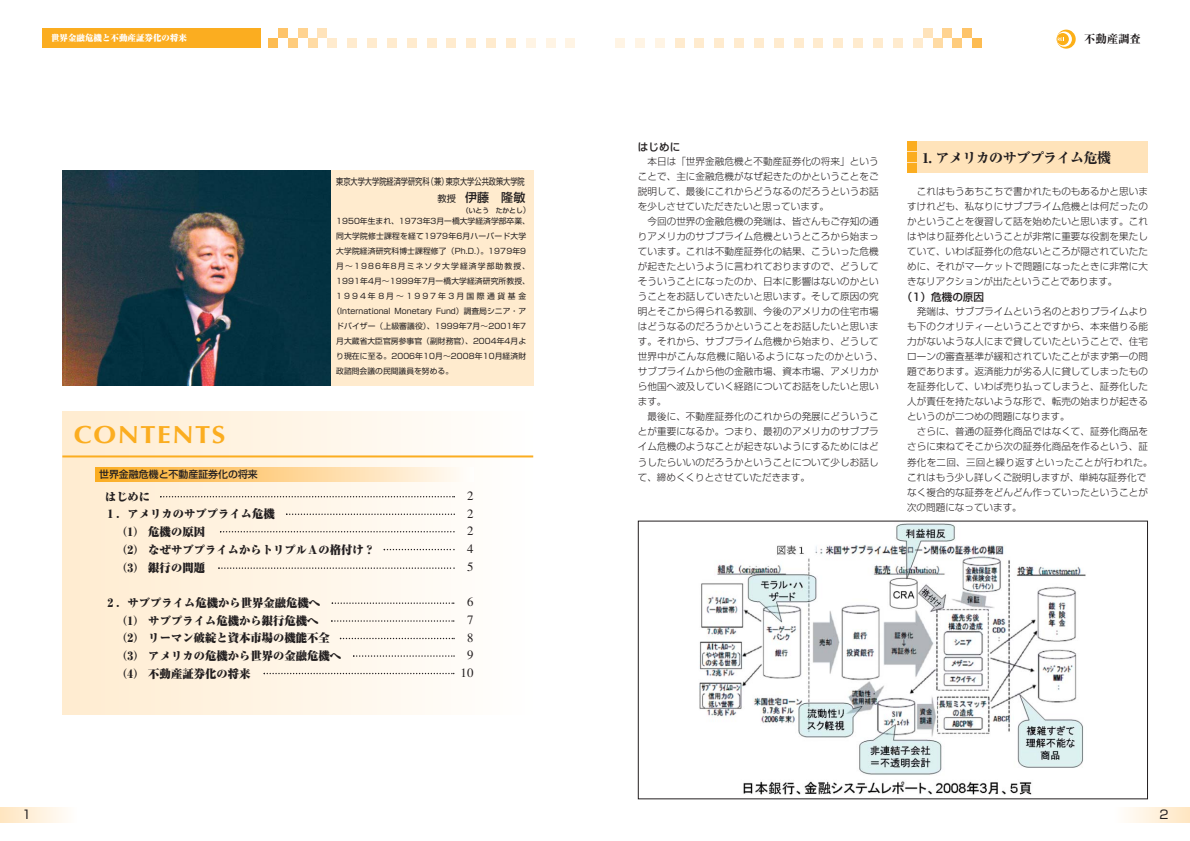
<style>
.page{position:relative;width:1190px;height:841px;background:#fff}
.page>*{position:absolute;margin:0;border:0;box-sizing:border-box;transform-origin:0 0}
.t1{font:700 24.8px "Optima";letter-spacing:.055em;color:#fbad20;scale:1.1 1}
.t2{font:800 14.2px "Ryumin";letter-spacing:-.05em;color:#231f20}
.t3{font:12.8px/17.7px "Times";color:#231f20;text-align:justify}
.t4{font:500 12.1px "Shin Go";color:#231f20}
.t5{font:12px "Shin Go";color:#231f20}
.t6{font:900 11.3px/17.7px "Ryumin";color:#231f20}
.t7{font:800 11.3px "Ryumin";color:#231f20}
.t8{font:500 10.6px "Shin Go";color:#231f20}
.t9{font:500 9.9px "Shin Go";color:#231f20}
.t10{font:300 9.6px/15px "Shin Go";letter-spacing:.005em;color:#231f20;text-align:justify}
.t11{font:9.2px "Shin Go";color:#231f20;scale:.78 1}
.t12{font:900 8.5px "Ryumin";color:#fff}
.t13{font:7.8px "Shin Go";letter-spacing:.01em;color:#231f20}
.t14{font:7.8px "Shin Go";letter-spacing:.14em;color:#231f20}
.t15{font:7.8px "Shin Go";letter-spacing:.26em;color:#231f20}
.t16{font:500 6.7px "Shin Go";color:#231f20}
.s1{font-weight:400;font-size:9.2px}
.s2{font-weight:400;font-size:7.8px}
</style>
<div class="page">
<svg style="left:1126px;top:808px;width:64px;height:14px"></svg>
<svg style="left:0;top:808px;width:66px;height:14px"></svg>
<div style="left:43px;top:28px;width:218px;height:20px;background:#fbad20"></div>
<div style="left:347px;top:38px;width:10px;height:10px;background:#ffebce"></div>
<svg style="left:1057px;top:30px;width:19px;height:19px"></svg>
<svg style="left:1057px;top:32px;width:15px;height:15px"></svg>
<svg style="left:1057px;top:33px;width:12px;height:12px"></svg>
<svg style="left:1058px;top:38px;width:6px;height:3px"></svg>
<div style="left:268px;top:38px;width:10px;height:10px;background:#fdbc52"></div>
<div style="left:278px;top:28px;width:10px;height:10px;background:#fec469"></div>
<div style="left:288px;top:38px;width:10px;height:10px;background:#fecc7d"></div>
<div style="left:298px;top:28px;width:10px;height:10px;background:#ffd390"></div>
<div style="left:308px;top:38px;width:9px;height:10px;background:#ffdba4"></div>
<div style="left:317px;top:28px;width:10px;height:10px;background:#ffe3ba"></div>
<div style="left:327px;top:38px;width:10px;height:10px;background:#ffebce"></div>
<div style="left:893px;top:38px;width:10px;height:10px;background:#ffebce"></div>
<div style="left:913px;top:38px;width:10px;height:10px;background:#ffebce"></div>
<div style="left:923px;top:28px;width:10px;height:10px;background:#ffe3ba"></div>
<div style="left:933px;top:38px;width:10px;height:10px;background:#ffdba4"></div>
<div style="left:943px;top:28px;width:9px;height:10px;background:#ffd390"></div>
<div style="left:952px;top:38px;width:10px;height:10px;background:#fecc7d"></div>
<div style="left:962px;top:28px;width:10px;height:10px;background:#fec469"></div>
<div style="left:972px;top:38px;width:10px;height:10px;background:#fdbc52"></div>
<div style="left:367px;top:38px;width:10px;height:10px;background:#ffebce"></div>
<div style="left:387px;top:38px;width:10px;height:10px;background:#ffebce"></div>
<div style="left:407px;top:38px;width:10px;height:10px;background:#ffebce"></div>
<div style="left:427px;top:38px;width:10px;height:10px;background:#ffebce"></div>
<div style="left:446px;top:38px;width:10px;height:10px;background:#ffebce"></div>
<div style="left:466px;top:38px;width:10px;height:10px;background:#ffebce"></div>
<div style="left:486px;top:38px;width:10px;height:10px;background:#ffebce"></div>
<div style="left:506px;top:38px;width:10px;height:10px;background:#ffebce"></div>
<div style="left:526px;top:38px;width:10px;height:10px;background:#fff4e4"></div>
<div style="left:546px;top:38px;width:10px;height:10px;background:#fff4e4"></div>
<div style="left:566px;top:38px;width:9px;height:10px;background:#fff4e4"></div>
<div style="left:873px;top:38px;width:10px;height:10px;background:#ffebce"></div>
<div style="left:853px;top:38px;width:10px;height:10px;background:#ffebce"></div>
<div style="left:833px;top:38px;width:10px;height:10px;background:#ffebce"></div>
<div style="left:814px;top:38px;width:9px;height:10px;background:#ffebce"></div>
<div style="left:794px;top:38px;width:10px;height:10px;background:#ffebce"></div>
<div style="left:774px;top:38px;width:10px;height:10px;background:#ffebce"></div>
<div style="left:754px;top:38px;width:10px;height:10px;background:#ffebce"></div>
<div style="left:734px;top:38px;width:10px;height:10px;background:#ffebce"></div>
<div style="left:714px;top:38px;width:10px;height:10px;background:#ffebce"></div>
<div style="left:694px;top:38px;width:10px;height:10px;background:#ffebce"></div>
<div style="left:675px;top:38px;width:10px;height:10px;background:#ffebce"></div>
<div style="left:655px;top:38px;width:10px;height:10px;background:#fff4e4"></div>
<div style="left:635px;top:38px;width:10px;height:10px;background:#fff4e4"></div>
<div style="left:615px;top:38px;width:10px;height:10px;background:#fff4e4"></div>
<div style="left:62px;top:411px;width:471px;height:303px;background:linear-gradient(to right,#ffebce,#fffefd)"></div>
<svg style="left:160px;top:496px;width:295px;height:1px"></svg>
<svg style="left:286px;top:514px;width:169px;height:1px"></svg>
<svg style="left:96px;top:468px;width:377px;height:14px;background:#fdd38f"></svg>
<hr style="left:62px;top:455px;width:471px;height:2px;background:#fbad20">
<svg style="left:220px;top:531px;width:235px;height:1px"></svg>
<svg style="left:384px;top:549px;width:71px;height:1px"></svg>
<div style="left:329px;top:170px;width:204px;height:216px;background:#ffebce"></div>
<img style="left:62px;top:170px;width:269px;height:216px">
<svg style="left:218px;top:567px;width:237px;height:2px"></svg>
<svg style="left:332px;top:602px;width:122px;height:2px"></svg>
<svg style="left:331px;top:620px;width:123px;height:2px"></svg>
<svg style="left:340px;top:638px;width:115px;height:1px"></svg>
<svg style="left:353px;top:655px;width:102px;height:2px"></svg>
<svg style="left:264px;top:673px;width:190px;height:1px"></svg>
<div style="left:907px;top:142px;width:241px;height:31px;background:#ffe3ba"></div>
<div style="left:907px;top:142px;width:9px;height:9px;background:#fbad20"></div>
<div style="left:907px;top:153px;width:9px;height:9px;background:#fbad20"></div>
<div style="left:907px;top:164px;width:9px;height:9px;background:#fbad20"></div>
<img style="left:699px;top:523px;width:387px;height:272px">
<div style="left:638px;top:521px;width:510px;height:278px;border:1px solid #231f20"></div>
<p class="t12" style="left:51px;top:35px;width:138px">世界金融危機と不動産証券化の将来</p>
<p class="t7" style="left:1084px;top:35px;width:58px">不動産調査</p>
<p class="t11" style="left:336px;top:178px;width:243px">東京大学大学院経済学研究科（兼）東京大学公共政策大学院</p>
<p class="t4" style="left:438px;top:193px;width:101px"><span class="s1">教授　</span>伊藤　隆敏　</p>
<p class="t16" style="left:462px;top:208px;width:70px">（いとう　たかとし<span class="s2">）</span></p>
<p class="t13" style="left:336px;top:218px;width:195px">1950年生まれ、1973年3月一橋大学経済学部卒業、</p>
<p class="t13" style="left:336px;top:233px;width:191px">同大学院修士課程を経て1979年6月ハーバード大学</p>
<p class="t13" style="left:336px;top:248px;width:191px">大学院経済研究科博士課程修了（Ph.D.）。1979年9</p>
<p class="t14" style="left:336px;top:263px;width:195px">月～1986年8月ミネソタ大学経済学部助教授、</p>
<p class="t13" style="left:336px;top:278px;width:195px">1991年4月～1999年7月一橋大学経済研究所教授、</p>
<p class="t15" style="left:336px;top:293px;width:191px">1994年8月～1997年3月国際通貨基金</p>
<p class="t13" style="left:332px;top:308px;width:195px">（International Monetary Fund）調査局シニア・ア</p>
<p class="t13" style="left:336px;top:323px;width:191px">ドバイザー（上級審議役）、1999年7月～2001年7</p>
<p class="t13" style="left:336px;top:338px;width:191px">月大蔵省大臣官房参事官（副財務官）、2004年4月よ</p>
<p class="t13" style="left:336px;top:353px;width:191px">り現在に至る。2006年10月～2008年10月経済財</p>
<p class="t13" style="left:336px;top:368px;width:118px">政諮問会議の民間議員を努める。</p>
<h1 class="t1" style="left:74px;top:424px;width:139px">CONTENTS</h1>
<p class="t9" style="left:99px;top:471px;width:160px">世界金融危機と不動産証券化の将来</p>
<p class="t6" style="left:105px;top:489px;width:47px">はじめに</p>
<p class="t6" style="left:105px;top:507px;width:172px">１．アメリカのサブプライム危機</p>
<p class="t6" style="left:116px;top:525px;width:90px">（1）危機の原因</p>
<p class="t6" style="left:116px;top:542px;width:260px">（2）なぜサブプライムからトリプルＡの格付け？</p>
<p class="t6" style="left:116px;top:560px;width:90px">（3）銀行の問題</p>
<p class="t6" style="left:116px;top:595px;width:226px;text-indent:-11px">２．サブプライム危機から世界金融危機へ<br>（1）サブプライム危機から銀行危機へ<br>（2）リーマン破綻と資本市場の機能不全（3）アメリカの危機から世界の金融危機へ（4）不動産証券化の将来</p>
<h3 class="t3" style="left:467px;top:488px;width:8px">2<br>2<br>2<br>4<br>5</h3>
<h3 class="t3" style="left:461px;top:594px;width:14px;text-align:center">6<br>7<br>8<br>9<br>10</h3>
<p class="t8" style="left:638px;top:143px;width:44px">はじめに</p>
<p class="t10" style="left:638px;top:155px;width:242px;text-indent:10px">本日は「世界金融危機と不動産証券化の将来」ということで、主に金融危機がなぜ起きたのかということをご説明して、最後にこれからどうなるのだろうというお話を少しさせていただきたいと思っています。</p>
<p class="t10" style="left:638px;top:215px;width:247px;text-align:left;text-indent:10px">今回の世界の金融危機の発端は、皆さんもご存知の通りアメリカのサブプライム危機というところから始まっています。これは不動産証券化の結果、こういった危機が起きたというように言われておりますので、どうしてそういうことになったのか、日本に影響はないのかということをお話していきたいと思います。そして原因の究明とそこから得られる教訓、今後のアメリカの住宅市場はどうなるのだろうかということをお話したいと思います。それから、サブプライム危機から始まり、どうして世界中がこんな危機に陥いるようになったのかという、サブプライムから他の金融市場、資本市場、アメリカから他国へ波及していく経路についてお話をしたいと思います。</p>
<p class="t10" style="left:638px;top:411px;width:242px;text-indent:10px">最後に、不動産証券化のこれからの発展にどういうことが重要になるか。つまり、最初のアメリカのサブプライム危機のようなことが起きないようにするためにはどうしたらいいのだろうかということについて少しお話して、締めくくりとさせていただきます。</p>
<h2 class="t2" style="left:922px;top:153px;width:191px">1. アメリカのサブプライム危機</h2>
<p class="t10" style="left:907px;top:185px;width:242px;text-indent:10px">これはもうあちこちで書かれたものもあるかと思いますけれども、私なりにサブプライム危機とは何だったのかということを復習して話を始めたいと思います。これはやはり証券化ということが非常に重要な役割を果たしていて、いわば証券化の危ないところが隠されていたために、それがマーケットで問題になったときに非常に大きなリアクションが出たということであります。</p>
<p class="t8" style="left:902px;top:293px;width:84px">（1）危機の原因</p>
<p class="t10" style="left:907px;top:305px;width:242px;text-indent:10px">発端は、サブプライムという名のとおりプライムよりも下のクオリティーということですから、本来借りる能力がないような人にまで貸していたということで、住宅ローンの審査基準が緩和されていたことがまず第一の問題であります。返済能力が劣る人に貸してしまったものを証券化して、いわば売り払ってしまうと、証券化した人が責任を持たないような形で、転売の始まりが起きるというのが二つめの問題になります。</p>
<p class="t10" style="left:907px;top:426px;width:247px;text-align:left;text-indent:10px">さらに、普通の証券化商品ではなくて、証券化商品をさらに束ねてそこから次の証券化商品を作るという、証券化を二回、三回と繰り返すといったことが行われた。これはもう少し詳しくご説明しますが、単純な証券化でなく複合的な証券をどんどん作っていったということが次の問題になっています。</p>
<p class="t5" style="left:22px;top:810px;width:11px">1</p>
<p class="t5" style="left:1159px;top:810px;width:11px">2</p>
</div>
